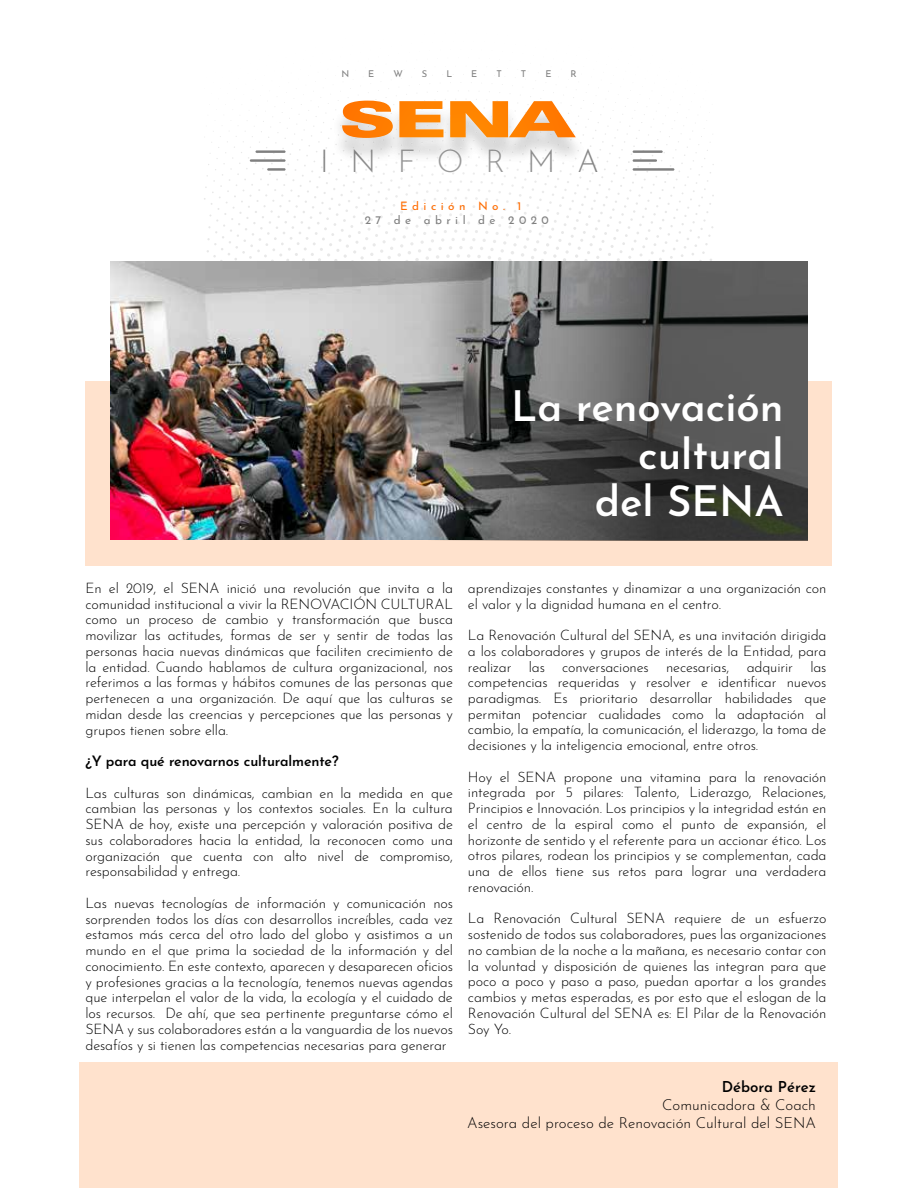
<style>
.page{position:relative;width:918px;height:1188px;background:#fff}
.page>*{position:absolute;margin:0;border:0;box-sizing:border-box;transform-origin:0 0}
.t1{font:600 41.85px/47.4px "Josefin Sans";color:#fff;text-align:right}
.t2{font:300 31.2px "Josefin Sans";letter-spacing:.7em;color:#808080}
.t3{font:300 15px/18px "Josefin Sans";color:#000;text-align:right}
.t4{font:600 15px "Josefin Sans";color:#000}
.t5{font:300 14.25px/15.8px "Josefin Sans";letter-spacing:-.01em;color:#000;text-align:justify}
.t6{font:600 14.25px "Josefin Sans";letter-spacing:-.01em;color:#000}
.t7{font:11.7px "Josefin Sans";letter-spacing:.38em;color:#808080}
.t8{font:11.7px "Josefin Sans";letter-spacing:.38em;color:#ff6c00}
.t9{font:9.3px "Josefin Sans";color:#808080}
</style>
<div class="page">
<div style="left:80px;top:1062px;width:758px;height:126px;background:#ffe2cd"></div>
<div style="left:86px;top:381px;width:746px;height:185px;background:#ffe2cd"></div>
<img style="left:111px;top:261px;width:315px;height:279px">
<svg style="left:426px;top:261px;width:381px;height:279px;background:#515251"></svg>
<svg style="left:204px;top:112px;width:511px;height:150px"></svg>
<svg style="left:254px;top:82px;width:410px;height:282px"></svg>
<hr style="left:633px;top:150px;width:30px;height:3px;background:#808080">
<hr style="left:633px;top:159px;width:24px;height:3px;background:#808080">
<hr style="left:633px;top:168px;width:41px;height:3px;background:#808080">
<hr style="left:256px;top:150px;width:30px;height:3px;background:#808080">
<hr style="left:250px;top:159px;width:36px;height:3px;background:#808080">
<hr style="left:267px;top:168px;width:19px;height:3px;background:#808080">
<p class="t9" style="left:341px;top:66px;width:9px">N</p>
<p class="t9" style="left:368px;top:66px;width:8px">E</p>
<p class="t9" style="left:393px;top:66px;width:11px">W</p>
<p class="t9" style="left:422px;top:66px;width:7px">S</p>
<p class="t9" style="left:446px;top:66px;width:7px">L</p>
<p class="t9" style="left:471px;top:66px;width:8px">E</p>
<p class="t9" style="left:496px;top:66px;width:7px">T</p>
<p class="t9" style="left:521px;top:66px;width:7px">T</p>
<p class="t9" style="left:545px;top:66px;width:8px">E</p>
<p class="t9" style="left:570px;top:66px;width:8px">R</p>
<h2 class="t2" style="left:320px;top:137px;width:280px">INFORMA</h2>
<p class="t8" style="left:400px;top:196px;width:123px">Edición No. 1</p>
<p class="t7" style="left:365px;top:210px;width:186px">27 de abril de 2020</p>
<h1 class="t1" style="left:511px;top:377px;width:274px">La renovación cultural<br>del SENA</h1>
<p class="t5" style="left:86px;top:579px;width:369px">En el 2019, el SENA inició una revolución que invita a la comunidad institucional a vivir la RENOVACIÓN CULTURAL como un proceso de cambio y transformación que busca movilizar las actitudes, formas de ser y sentir de todas las personas hacia nuevas dinámicas que faciliten crecimiento de la entidad. Cuando hablamos de cultura organizacional, nos referimos a las formas y hábitos comunes de las personas que pertenecen a una organización. De aquí que las culturas se midan desde las creencias y percepciones que las personas y grupos tienen sobre ella.</p>
<p class="t6" style="left:86px;top:749px;width:255px">¿Y para qué renovarnos culturalmente?</p>
<p class="t5" style="left:86px;top:783px;width:369px">Las culturas son dinámicas, cambian en la medida en que cambian las personas y los contextos sociales. En la cultura SENA de hoy, existe una percepción y valoración positiva de sus colaboradores hacia la entidad, la reconocen como una organización que cuenta con alto nivel de compromiso, responsabilidad y entrega.</p>
<p class="t5" style="left:86px;top:894px;width:369px">Las nuevas tecnologías de información y comunicación nos sorprenden todos los días con desarrollos increíbles, cada vez estamos más cerca del otro lado del globo y asistimos a un mundo en el que prima la sociedad de la información y del conocimiento. En este contexto, aparecen y desaparecen oficios y profesiones gracias a la tecnología, tenemos nuevas agendas que interpelan el valor de la vida, la ecología y el cuidado de los recursos. De ahí, que sea pertinente preguntarse cómo el SENA y sus colaboradores están a la vanguardia de los nuevos desafíos y si tienen las competencias necesarias para generar</p>
<p class="t5" style="left:468px;top:579px;width:360px">aprendizajes constantes y dinamizar a una organización con el valor y la dignidad humana en el centro.</p>
<p class="t5" style="left:468px;top:626px;width:360px">La Renovación Cultural del SENA, es una invitación dirigida a los colaboradores y grupos de interés de la Entidad, para realizar las conversaciones necesarias, adquirir las competencias requeridas y resolver e identificar nuevos paradigmas. Es prioritario desarrollar habilidades que permitan potenciar cualidades como la adaptación al cambio, la empatía, la comunicación, el liderazgo, la toma de decisiones y la inteligencia emocional, entre otros.</p>
<p class="t5" style="left:468px;top:768px;width:360px">Hoy el SENA propone una vitamina para la renovación integrada por 5 pilares: Talento, Liderazgo, Relaciones, Principios e Innovación. Los principios y la integridad están en el centro de la espiral como el punto de expansión, el horizonte de sentido y el referente para un accionar ético. Los otros pilares, rodean los principios y se complementan, cada una de ellos tiene sus retos para lograr una verdadera renovación.</p>
<p class="t5" style="left:468px;top:909px;width:360px">La Renovación Cultural SENA requiere de un esfuerzo sostenido de todos sus colaboradores, pues las organizaciones no cambian de la noche a la mañana, es necesario contar con la voluntad y disposición de quienes las integran para que poco a poco y paso a paso, puedan aportar a los grandes cambios y metas esperadas, es por esto que el eslogan de la Renovación Cultural del SENA es: El Pilar de la Renovación Soy Yo.</p>
<p class="t4" style="left:722px;top:1074px;width:96px">Débora Pérez</p>
<p class="t3" style="left:467px;top:1094px;width:350px">Comunicadora &amp; Coach<br>Asesora del proceso de Renovación Cultural del SENA</p>
</div>
